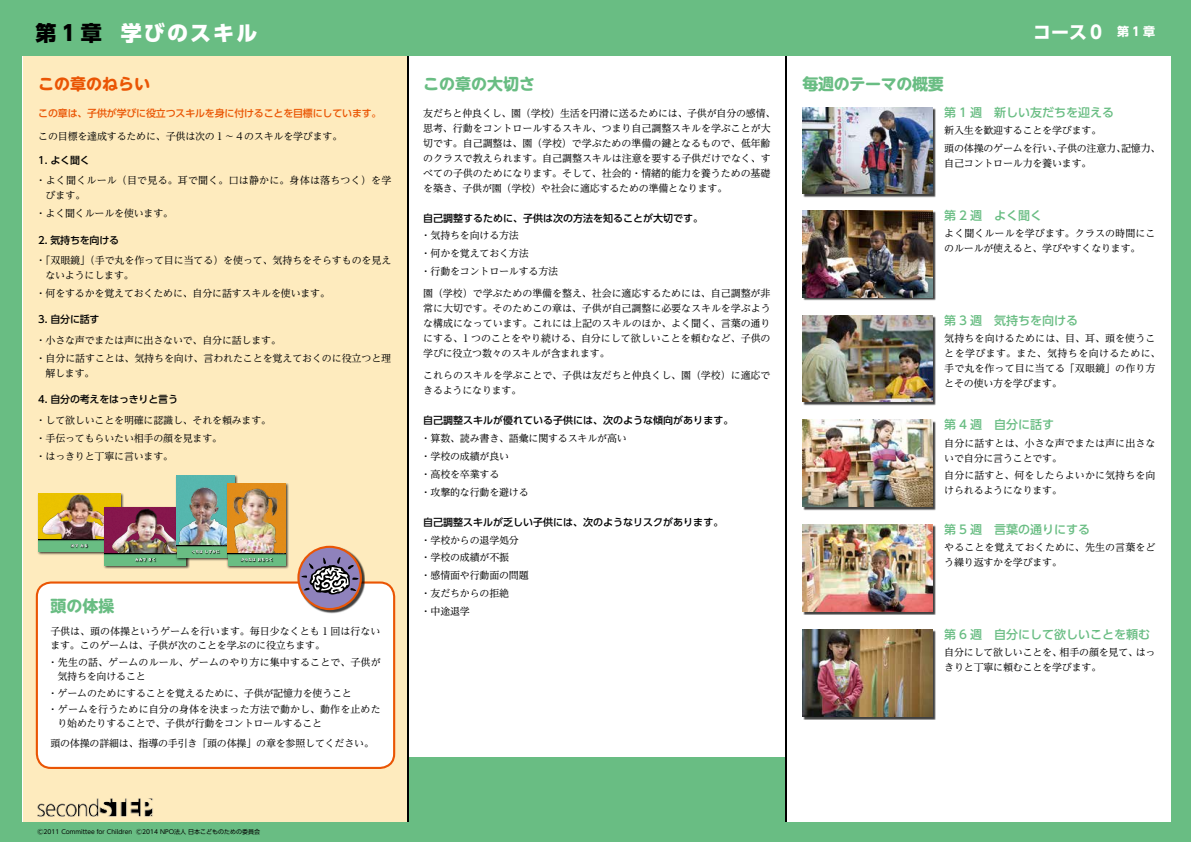
<style>
.page{position:relative;width:1191px;height:842px;background:#69bd83}
.page>*{position:absolute;margin:0;border:0;box-sizing:border-box;transform-origin:0 0}
.t1{font:800 21px "UD Shin Go Pro";letter-spacing:.1em;color:#fff}
.t2{font:700 18px "UD Shin Go Pro";color:#fff}
.t3{font:700 16px "UD Shin M Go Pro";color:#69bd83}
.t4{font:700 16px "UD Shin M Go Pro";letter-spacing:-.02em;color:#69bd83}
.t5{font:700 16px "UD Shin M Go Pro";color:#ea5504}
.t6{font:500 12px "UD Shin Go Pro";color:#69bd83}
.t7{font:10px/15px "UD Reimin Pro";letter-spacing:-.02em;color:#000}
.t8{font:10px/15px "UD Reimin Pro";letter-spacing:.01em;color:#000}
.t9{font:10px/15px "UD Reimin Pro";letter-spacing:.005em;color:#000}
.t10{font:500 10px "UD Shin Go Pro";color:#000}
.t11{font:10px/14px "UD Reimin Pro";color:#000}
.t12{font:10px/15px "UD Reimin Pro";letter-spacing:.02em;color:#000}
.t13{font:500 10px "UD Shin Go Pro";letter-spacing:-.02em;color:#ea5504}
.t14{font:500 10px "UD Shin Go Pro";letter-spacing:-.02em;color:#000}
.t15{font:6px "UD Shin Go Pro";color:#000}
.s1{color:#000}
.s2{font-size:12px}
</style>
<div class="page">
<div style="left:23px;top:57px;width:1148px;height:765px;background:#fff"></div>
<div style="left:408px;top:757px;width:377px;height:65px;background:#69bd83"></div>
<div style="left:23px;top:57px;width:385px;height:765px;background:#feebbe"></div>
<img style="left:37px;top:798px;width:116px;height:18px">
<hr style="left:407px;top:57px;width:1px;height:765px;background:#000">
<hr style="left:785px;top:57px;width:2px;height:765px;background:#000">
<div style="left:37px;top:582px;width:357px;height:186px;background:#fff;border-radius:14px"></div>
<div style="left:36px;top:581px;width:359px;height:188px;border:2px solid #ea5504;border-radius:14px"></div>
<div style="left:298px;top:547px;width:67px;height:67px;background:#000;opacity:.75"></div>
<svg style="left:298px;top:547px;width:63px;height:62px"></svg>
<div style="left:297px;top:546px;width:65px;height:64px;border:2px solid #ea5504;border-radius:50%"></div>
<svg style="left:301px;top:557px;width:58px;height:38px;background:#81758e"></svg>
<div style="left:803px;top:108px;width:133px;height:89px;background:#000;opacity:.75"></div>
<img style="left:802px;top:107px;width:130px;height:87px">
<div style="left:803px;top:211px;width:133px;height:90px;background:#000;opacity:.75"></div>
<img style="left:802px;top:210px;width:130px;height:87px">
<div style="left:803px;top:316px;width:133px;height:89px;background:#000;opacity:.75"></div>
<img style="left:802px;top:315px;width:130px;height:87px">
<div style="left:803px;top:421px;width:133px;height:89px;background:#000;opacity:.75"></div>
<img style="left:802px;top:420px;width:130px;height:87px">
<div style="left:803px;top:526px;width:133px;height:89px;background:#000;opacity:.75"></div>
<img style="left:802px;top:525px;width:130px;height:86px">
<div style="left:803px;top:630px;width:133px;height:90px;background:#000;opacity:.75"></div>
<img style="left:802px;top:630px;width:130px;height:86px">
<div style="left:37px;top:493px;width:87px;height:62px;background:#000;opacity:.75"></div>
<img style="left:38px;top:494px;width:82px;height:44px">
<img style="left:41px;top:494px;width:75px;height:44px">
<div style="left:38px;top:539px;width:82px;height:13px;background:#69bd83"></div>
<img style="left:38px;top:538px;width:65px;height:3px">
<hr style="left:38px;top:539px;width:82px;height:1px;background:#000">
<img style="left:71px;top:544px;width:17px;height:4px">
<svg style="left:71px;top:544px;width:16px;height:3px"></svg>
<div style="left:103px;top:507px;width:87px;height:62px;background:#000;opacity:.75"></div>
<img style="left:104px;top:508px;width:7px;height:44px">
<img style="left:111px;top:508px;width:64px;height:44px">
<div style="left:104px;top:553px;width:82px;height:12px;background:#69bd83"></div>
<img style="left:135px;top:558px;width:21px;height:4px">
<svg style="left:135px;top:558px;width:20px;height:3px"></svg>
<img style="left:104px;top:552px;width:71px;height:3px">
<hr style="left:104px;top:553px;width:82px;height:1px;background:#000">
<svg style="left:163px;top:553px;width:12px;height:1px"></svg>
<div style="left:175px;top:475px;width:63px;height:86px;background:#000;opacity:.75"></div>
<img style="left:176px;top:476px;width:58px;height:10px">
<img style="left:176px;top:486px;width:51px;height:59px">
<div style="left:176px;top:545px;width:58px;height:12px;background:#69bd83"></div>
<img style="left:192px;top:553px;width:28px;height:1px">
<hr style="left:176px;top:545px;width:58px;height:1px;background:#000">
<svg style="left:192px;top:545px;width:35px;height:8px"></svg>
<div style="left:227px;top:483px;width:62px;height:86px;background:#000;opacity:.75"></div>
<img style="left:228px;top:484px;width:57px;height:68px">
<img style="left:232px;top:488px;width:48px;height:64px">
<div style="left:228px;top:553px;width:57px;height:12px;background:#69bd83"></div>
<img style="left:241px;top:561px;width:32px;height:1px">
<img style="left:228px;top:552px;width:57px;height:3px">
<hr style="left:228px;top:553px;width:57px;height:1px;background:#000">
<svg style="left:241px;top:553px;width:44px;height:8px"></svg>
<h1 class="t1" style="left:35px;top:16px;width:223px"><span class="s1">第1章</span> 学びのスキル</h1>
<h2 class="t2" style="left:1033px;top:17px;width:123px">コース０ <span class="s2">第 1 章</span></h2>
<h3 class="t5" style="left:38px;top:71px;width:113px">この章のねらい</h3>
<p class="t13" style="left:38px;top:105px;width:345px">この章は、子供が学びに役立つスキルを身に付けることを目標にしています。</p>
<p class="t7" style="left:38px;top:129px;width:305px">この目標を達成するために、子供は次の１～４のスキルを学びます。</p>
<p class="t10" style="left:38px;top:152px;width:53px">1. よく聞く</p>
<p class="t12" style="left:45px;top:173px;width:347px;text-indent:-10px">・よく聞くルール（目で見る。耳で聞く。口は静かに。身体は落ちつく）を学びます。</p>
<p class="t7" style="left:36px;top:206px;width:139px">・よく聞くルールを使います。</p>
<p class="t14" style="left:38px;top:232px;width:82px">2. 気持ちを向ける</p>
<p class="t7" style="left:45px;top:253px;width:347px;text-indent:-10px">・「双眼鏡」（手で丸を作って目に当てる）を使って、気持ちをそらすものを見えないようにします。</p>
<p class="t7" style="left:36px;top:285px;width:296px">・何をするかを覚えておくために、自分に話すスキルを使います。</p>
<p class="t10" style="left:38px;top:311px;width:63px">3. 自分に話す</p>
<p class="t7" style="left:36px;top:331px;width:357px;line-height:17.8px">・小さな声でまたは声に出さないで、自分に話します。<br>・自分に話すことは、気持ちを向け、言われたことを覚えておくのに役立つと理</p>
<p class="t7" style="left:45px;top:365px;width:51px">解します。</p>
<p class="t14" style="left:38px;top:391px;width:141px">4. 自分の考えをはっきりと言う</p>
<p class="t7" style="left:36px;top:411px;width:237px;line-height:17.8px">・して欲しいことを明確に認識し、それを頼みます。・手伝ってもらいたい相手の顔を見ます。<br>・はっきりと丁寧に言います。</p>
<h3 class="t4" style="left:802px;top:71px;width:143px">毎週のテーマの概要</h3>
<h3 class="t3" style="left:423px;top:71px;width:113px">この章の大切さ</h3>
<p class="t7" style="left:423px;top:105px;width:354px">友だちと仲良くし、園（学校）生活を円滑に送るためには、子供が自分の感情、思考、行動をコントロールするスキル、つまり自己調整スキルを学ぶことが大切です。自己調整は、園（学校）で学ぶための準備の鍵となるもので、低年齢のクラスで教えられます。自己調整スキルは注意を要する子供だけでなく、すべての子供のためになります。そして、社会的・情緒的能力を養うための基礎を築き、子供が園（学校）や社会に適応するための準備となります。</p>
<p class="t10" style="left:423px;top:210px;width:281px">自己調整するために、子供は次の方法を知ることが大切です。</p>
<p class="t7" style="left:421px;top:226px;width:139px;line-height:17.8px">・気持ちを向ける方法<br>・何かを覚えておく方法<br>・行動をコントロールする方法</p>
<p class="t7" style="left:423px;top:286px;width:349px;text-align:justify">園（学校）で学ぶための準備を整え、社会に適応するためには、自己調整が非常に大切です。そのためこの章は、子供が自己調整に必要なスキルを学ぶような構成になっています。これには上記のスキルのほか、よく聞く、言葉の通りにする、1 つのことをやり続ける、自分にして欲しいことを頼むなど、子供の学びに役立つ数々のスキルが含まれます。</p>
<p class="t7" style="left:423px;top:368px;width:349px">これらのスキルを学ぶことで、子供は友だちと仲良くし、園（学校）に適応できるようになります。</p>
<p class="t10" style="left:423px;top:412px;width:311px">自己調整スキルが優れている子供には、次のような傾向があります。</p>
<p class="t7" style="left:421px;top:429px;width:207px;line-height:17.8px">・算数、読み書き、語彙に関するスキルが高い・学校の成績が良い<br>・高校を卒業する<br>・攻撃的な行動を避ける</p>
<p class="t10" style="left:423px;top:514px;width:301px">自己調整スキルが乏しい子供には、次のようなリスクがあります。</p>
<p class="t7" style="left:421px;top:530px;width:109px;line-height:17.8px">・学校からの退学処分・学校の成績が不振<br>・感情面や行動面の問題・友だちからの拒絶</p>
<p class="t6" style="left:944px;top:103px;width:171px">第 1 週　新しい友だちを迎える</p>
<p class="t7" style="left:944px;top:121px;width:218px;line-height:17.8px">新入生を歓迎することを学びます。<br>頭の体操のゲームを行い、子供の注意力、記憶力、</p>
<p class="t7" style="left:944px;top:156px;width:149px">自己コントロール力を養います。</p>
<p class="t6" style="left:944px;top:206px;width:99px">第 2 週　よく聞く</p>
<p class="t9" style="left:944px;top:225px;width:213px">よく聞くルールを学びます。クラスの時間にこのルールが使えると、学びやすくなります。</p>
<p class="t6" style="left:944px;top:310px;width:135px">第 3 週　気持ちを向ける</p>
<p class="t8" style="left:944px;top:330px;width:218px">気持ちを向けるためには、目、耳、頭を使うことを学びます。また、気持ちを向けるために、手で丸を作って目に当てる「双眼鏡」の作り方とその使い方を学びます。</p>
<p class="t6" style="left:944px;top:415px;width:111px">第 4 週　自分に話す</p>
<p class="t9" style="left:944px;top:435px;width:213px">自分に話すとは、小さな声でまたは声に出さないで自分に言うことです。</p>
<p class="t9" style="left:944px;top:468px;width:213px">自分に話すと、何をしたらよいかに気持ちを向けられるようになります。</p>
<p class="t6" style="left:944px;top:520px;width:147px">第 5 週　言葉の通りにする</p>
<p class="t9" style="left:944px;top:540px;width:213px">やることを覚えておくために、先生の言葉をどう繰り返すかを学びます。</p>
<h3 class="t3" style="left:50px;top:593px;width:65px">頭の体操</h3>
<p class="t7" style="left:421px;top:603px;width:51px">・中途退学</p>
<p class="t11" style="left:50px;top:624px;width:332px">子供は、頭の体操というゲームを行います。毎日少なくとも 1 回は行ないます。このゲームは、子供が次のことを学ぶのに役立ちます。</p>
<p class="t8" style="left:57px;top:655px;width:325px;line-height:14px;text-indent:-10px">・先生の話、ゲームのルール、ゲームのやり方に集中することで、子供が気持ちを向けること</p>
<p class="t8" style="left:48px;top:684px;width:334px;line-height:16.8px">・ゲームのためにすることを覚えるために、子供が記憶力を使うこと<br>・ゲームを行うために自分の身体を決まった方法で動かし、動作を止めた</p>
<p class="t7" style="left:50px;top:713px;width:325px;line-height:19.7px;text-indent:7px">り始めたりすることで、子供が行動をコントロールすること<br>頭の体操の詳細は、指導の手引き「頭の体操」の章を参照してください。</p>
<p class="t6" style="left:944px;top:625px;width:207px">第 6 週　自分にして欲しいことを頼む</p>
<p class="t7" style="left:944px;top:645px;width:213px">自分にして欲しいことを、相手の顔を見て、はっきりと丁寧に頼むことを学びます。</p>
<p class="t15" style="left:38px;top:827px;width:224px">Ⓒ2011 Committee for Children Ⓒ2014 NPO法人 日本こどものための委員会</p>
</div>
